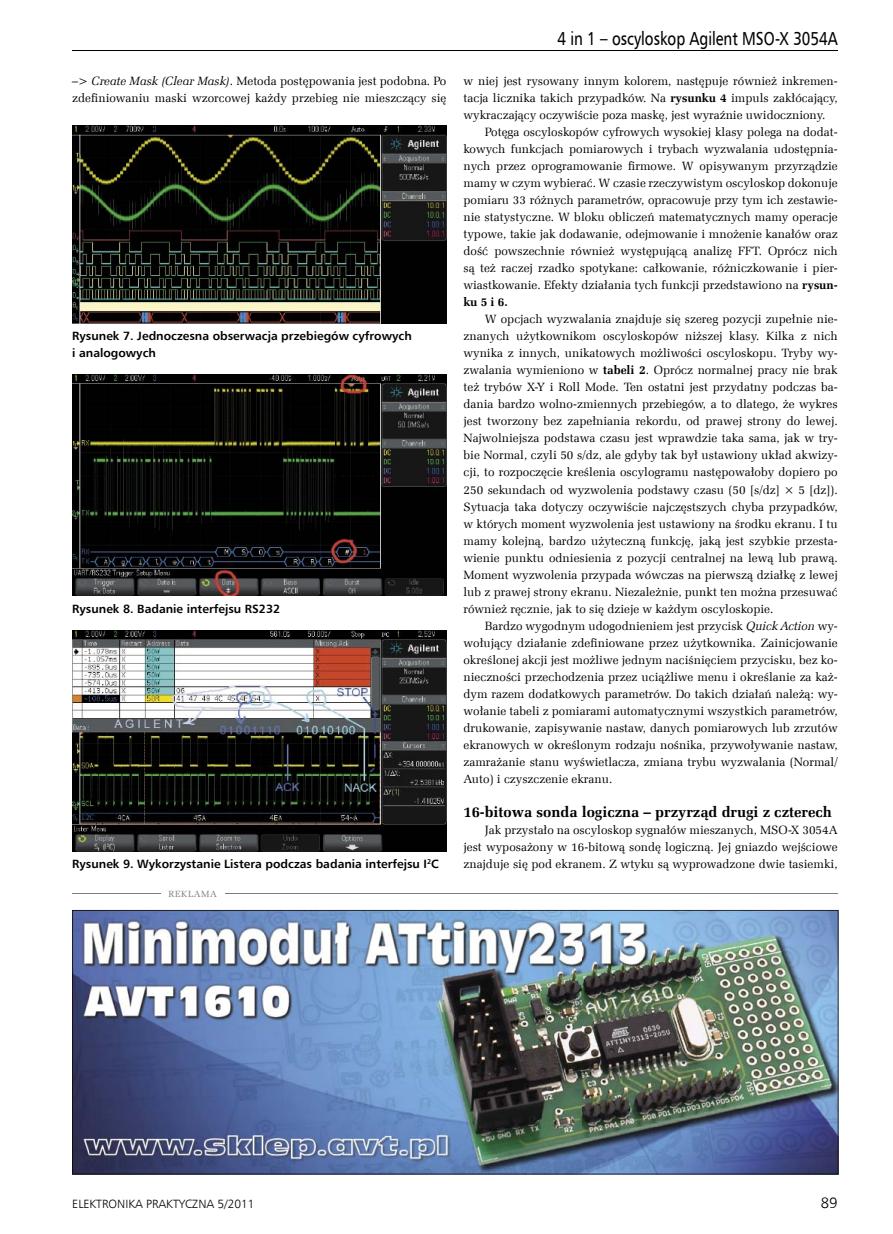
<style>
.page{position:relative;width:893px;height:1234px;background:#fff}
.page>*{position:absolute;margin:0;border:0;box-sizing:border-box;transform-origin:0 0}
.t1{font:18.75px "Humnst 777 EU";color:#000;scale:.8 1}
.t2{font:700 15px "Zapf Ellipt EU";color:#000}
.t3{font:15px "Humnst 777 Lt EU";color:#000}
.t4{font:12px/17px "Zapf Ellipt EU";color:#000;text-align:justify}
.t5{font:700 12px/17px "Humnst 777 EU";color:#000}
.t6{font:12px "Humnst 777 Lt EU";color:#000}
.t7{font:9px "Zapf Ellipt EU";letter-spacing:.075em;color:#7c7c7c}
.s1{font-style:italic}
.s2{font-weight:700}
</style>
<div class="page">
<hr style="left:72px;top:51px;width:766px;height:1px;background:#000">
<img style="left:72px;top:125px;width:374px;height:198px">
<img style="left:72px;top:374px;width:374px;height:221px">
<img style="left:72px;top:630px;width:374px;height:221px">
<hr style="left:72px;top:893px;width:766px;height:1px;background:#7c7c7c">
<div style="left:161px;top:884px;width:64px;height:17px;background:#fff"></div>
<img style="left:72px;top:909px;width:766px;height:265px">
<p class="t4" style="left:72px;top:73px;width:376px"><span class="s1">–&gt; Create Mask (Clear Mask)</span>. Metoda postępowania jest podobna. Po zdefiniowaniu maski wzorcowej każdy przebieg nie mieszczący się</p>
<p class="t5" style="left:72px;top:327px;width:341px">rysunek 7. Jednoczesna obserwacja przebiegów cyfrowych i analogowych</p>
<p class="t5" style="left:72px;top:600px;width:209px">rysunek 8. Badanie interfejsu rS232</p>
<p class="t5" style="left:72px;top:855px;width:368px">rysunek 9. Wykorzystanie Listera podczas badania interfejsu I<sup>2</sup>C</p>
<p class="t7" style="left:169px;top:888px;width:50px">REKLAMA</p>
<h1 class="t1" style="left:557px;top:27px;width:352px">4 in 1 – oscyloskop Agilent MSO-X 3054A</h1>
<p class="t4" style="left:463px;top:73px;width:376px">w niej jest rysowany innym kolorem, następuje również inkremen&shy;tacja licznika takich przypadków. Na <span class="s2">rysunku 4</span> impuls zakłócający, wykraczający oczywiście poza maskę, jest wyraźnie uwidoczniony.</p>
<p class="t4" style="left:463px;top:124px;width:376px;text-indent:21px">Potęga oscyloskopów cyfrowych wysokiej klasy polega na dodat&shy;kowych funkcjach pomiarowych i trybach wyzwalania udostępnia&shy;nych przez oprogramowanie firmowe. W opisywanym przyrządzie mamy w czym wybierać. W czasie rzeczywistym oscyloskop dokonuje pomiaru 33 różnych parametrów, opracowuje przy tym ich zestawie&shy;nie statystyczne. W bloku obliczeń matematycznych mamy operacje typowe, takie jak dodawanie, odejmowanie i mnożenie kanałów oraz dość powszechnie również występującą analizę FFT. Oprócz nich są też raczej rzadko spotykane: całkowanie, różniczkowanie i pier&shy;wiastkowanie. Efekty działania tych funkcji przedstawiono na <span class="s2">rysun&shy;ku5i6.</span></p>
<p class="t4" style="left:463px;top:311px;width:376px;text-indent:21px">W opcjach wyzwalania znajduje się szereg pozycji zupełnie nie&shy;znanych użytkownikom oscyloskopów niższej klasy. Kilka z nich wynika z innych, unikatowych możliwości oscyloskopu. Tryby wy&shy;zwalania wymieniono w <span class="s2">tabeli 2</span>. Oprócz normalnej pracy nie brak też trybów X-Y i Roll Mode. Ten ostatni jest przydatny podczas ba&shy;dania bardzo wolno-zmiennych przebiegów, a to dlatego, że wykres jest tworzony bez zapełniania rekordu, od prawej strony do lewej.<br>Najwolniejsza podstawa czasu jest wprawdzie taka sama, jak w try&shy;bie Normal, czyli 50 s/dz, ale gdyby tak był ustawiony układ akwizy&shy;cji, to rozpoczęcie kreślenia oscylogramu następowałoby dopiero po 250 sekundach od wyzwolenia podstawy czasu (50 [s/dz] × 5 [dz]).<br>Sytuacja taka dotyczy oczywiście najczęstszych chyba przypadków, w których moment wyzwolenia jest ustawiony na środku ekranu. I tu mamy kolejną, bardzo użyteczną funkcję, jaką jest szybkie przesta&shy;wienie punktu odniesienia z pozycji centralnej na lewą lub prawą.<br>Moment wyzwolenia przypada wówczas na pierwszą działkę z lewej lub z prawej strony ekranu. Niezależnie, punkt ten można przesuwać również ręcznie, jak to się dzieje w każdym oscyloskopie.</p>
<p class="t4" style="left:463px;top:617px;width:376px;text-indent:21px">Bardzo wygodnym udogodnieniem jest przycisk <span class="s1">Quick Action</span> wy&shy;wołujący działanie zdefiniowane przez użytkownika. Zainicjowanie określonej akcji jest możliwe jednym naciśnięciem przycisku, bez ko&shy;nieczności przechodzenia przez uciążliwe menu i określanie za każ&shy;dym razem dodatkowych parametrów. Do takich działań należą: wy&shy;wołanie tabeli z pomiarami automatycznymi wszystkich parametrów, drukowanie, zapisywanie nastaw, danych pomiarowych lub zrzutów ekranowych w określonym rodzaju nośnika, przywoływanie nastaw, zamrażanie stanu wyświetlacza, zmiana trybu wyzwalania (Normal/ Auto) i czyszczenie ekranu.</p>
<p class="t2" style="left:463px;top:802px;width:370px">16-bitowa sonda logiczna – przyrząd drugi z czterech</p>
<p class="t4" style="left:463px;top:821px;width:376px;text-indent:21px">Jak przystało na oscyloskop sygnałów mieszanych, MSO-X 3054A jest wyposażony w 16-bitową sondę logiczną. Jej gniazdo wejściowe znajduje się pod ekranem. Z wtyku są wyprowadzone dwie tasiemki,</p>
<p class="t6" style="left:72px;top:1196px;width:184px">ELEKTRONIKA PRAKTYCZNA 5/2011</p>
<p class="t3" style="left:821px;top:1193px;width:18px">89</p>
</div>
